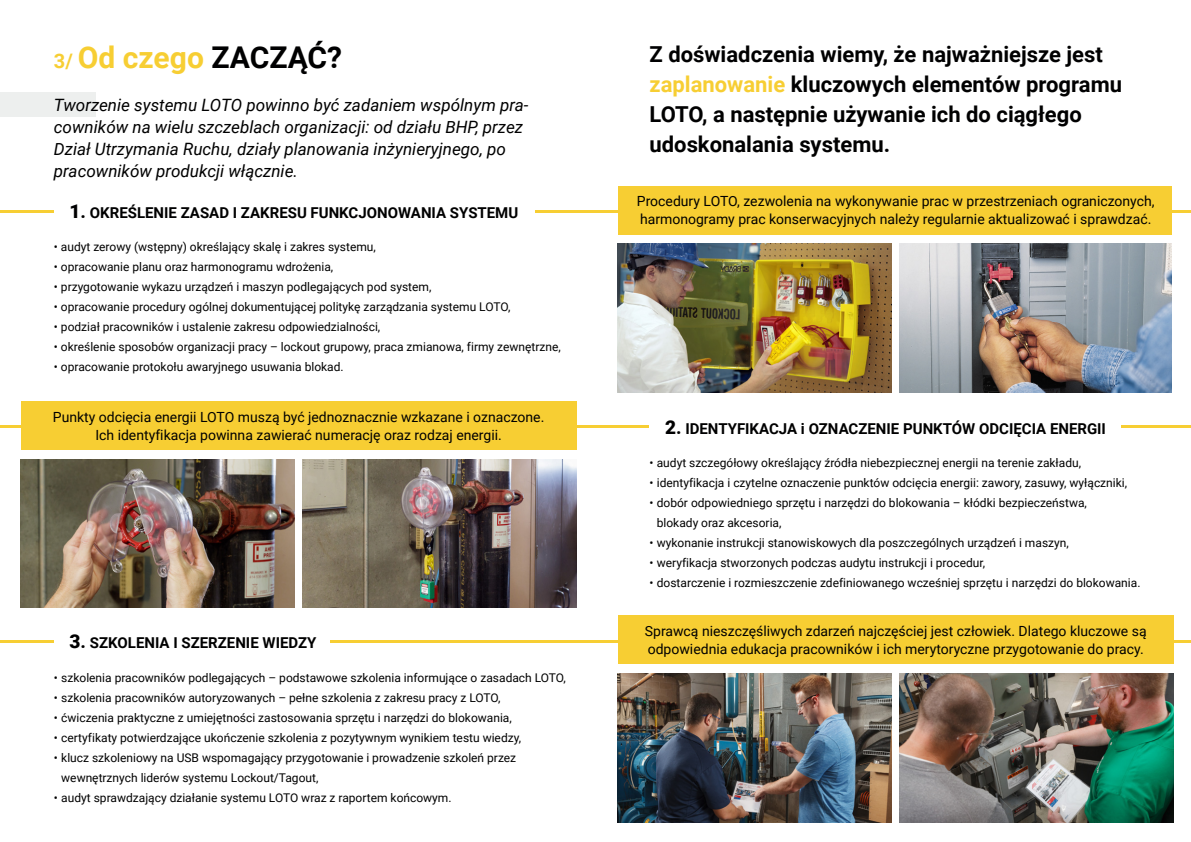
<style>
.page{position:relative;width:1191px;height:842px;background:#fff}
.page>*{position:absolute;margin:0;border:0;box-sizing:border-box;transform-origin:0 0}
.t1{font:700 30px "Roboto";color:#f7ce33}
.t2{font:700 22px/30px "Roboto";color:#000001}
.t3{font:italic 17px/22px "Roboto";color:#000001}
.t4{font:700 15px "Roboto";color:#000001}
.t5{font:14px/18px "Roboto";color:#000001}
.t6{font:12px "Roboto";color:#000001}
.s1{font-size:20px}
.s2{color:#000001}
.s3{font-weight:900;font-size:19px}
.s4{font-size:19px}
.s5{color:#f7ce33}
</style>
<div class="page">
<img style="left:21px;top:459px;width:273px;height:149px">
<img style="left:303px;top:459px;width:273px;height:149px">
<img style="left:618px;top:674px;width:273px;height:148px">
<img style="left:900px;top:674px;width:273px;height:148px">
<hr style="left:0;top:640px;width:1191px;height:2px;background:#f7ce33">
<div style="left:54px;top:618px;width:275px;height:47px;background:#fff"></div>
<div style="left:618px;top:616px;width:555px;height:48px;background:#f7ce33"></div>
<hr style="left:0;top:210px;width:1191px;height:2px;background:#f7ce33">
<div style="left:54px;top:188px;width:481px;height:47px;background:#fff"></div>
<div style="left:0;top:92px;width:95px;height:25px;background:#edefee"></div>
<hr style="left:0;top:425px;width:1191px;height:3px;background:#f7ce33">
<div style="left:649px;top:403px;width:471px;height:47px;background:#fff"></div>
<div style="left:618px;top:186px;width:553px;height:48px;background:#f7ce33"></div>
<img style="left:618px;top:244px;width:273px;height:148px">
<img style="left:900px;top:244px;width:271px;height:148px">
<div style="left:21px;top:402px;width:555px;height:48px;background:#f7ce33"></div>
<h1 class="t1" style="left:54px;top:37px;width:290px"><span class="s1">3/</span> Od czego <span class="s2">ZACZĄĆ?</span></h1>
<h3 class="t3" style="left:54px;top:94px;width:476px">Tworzenie systemu LOTO powinno być zadaniem wspólnym pra&shy;cowników na wielu szczeblach organizacji: od działu BHP, przez Dział Utrzymania Ruchu, działy planowania inżynieryjnego, po pracowników produkcji włącznie.</h3>
<p class="t4" style="left:70px;top:202px;width:450px"><span class="s3">1</span><span class="s4">.</span> OKREŚLENIE ZASAD I ZAKRESU FUNKCJONOWANIA SYSTEMU</p>
<p class="t6" style="left:54px;top:238px;width:323px">• audyt zerowy (wstępny) określający skalę i zakres systemu,</p>
<p class="t6" style="left:54px;top:258px;width:281px">• opracowanie planu oraz harmonogramu wdrożenia,</p>
<p class="t6" style="left:54px;top:278px;width:379px">• przygotowanie wykazu urządzeń i maszyn podlegających pod system,</p>
<p class="t6" style="left:54px;top:298px;width:458px">• opracowanie procedury ogólnej dokumentującej politykę zarządzania systemu LOTO,</p>
<p class="t6" style="left:54px;top:318px;width:328px">• podział pracowników i ustalenie zakresu odpowiedzialności,</p>
<p class="t6" style="left:54px;top:338px;width:508px">• określenie sposobów organizacji pracy – lockout grupowy, praca zmianowa, firmy zewnętrzne,</p>
<p class="t6" style="left:54px;top:358px;width:291px">• opracowanie protokołu awaryjnego usuwania blokad.</p>
<p class="t5" style="left:53px;top:407px;width:493px;text-align:center">Punkty odcięcia energii LOTO muszą być jednoznacznie wzkazane i oznaczone.<br>Ich identyfikacja powinna zawierać numerację oraz rodzaj energii.</p>
<p class="t4" style="left:70px;top:632px;width:248px"><span class="s3">3</span><span class="s4">.</span> SZKOLENIA I SZERZENIE WIEDZY</p>
<p class="t6" style="left:54px;top:669px;width:513px">• szkolenia pracowników podlegających – podstawowe szkolenia informujące o zasadach LOTO,</p>
<p class="t6" style="left:54px;top:689px;width:448px">• szkolenia pracowników autoryzowanych – pełne szkolenia z zakresu pracy z LOTO,</p>
<p class="t6" style="left:54px;top:709px;width:459px">• ćwiczenia praktyczne z umiejętności zastosowania sprzętu i narzędzi do blokowania,</p>
<p class="t6" style="left:54px;top:729px;width:469px">• certyfikaty potwierdzające ukończenie szkolenia z pozytywnym wynikiem testu wiedzy,</p>
<p class="t6" style="left:54px;top:749px;width:464px">• klucz szkoleniowy na USB wspomagający przygotowanie i prowadzenie szkoleń przez</p>
<p class="t6" style="left:54px;top:789px;width:399px">• audyt sprawdzający działanie systemu LOTO wraz z raportem końcowym.</p>
<p class="t6" style="left:61px;top:769px;width:259px">wewnętrznych liderów systemu Lockout/Tagout,</p>
<h2 class="t2" style="left:649px;top:39px;width:474px">Z doświadczenia wiemy, że najważniejsze jest <span class="s5">zaplanowanie</span> kluczowych elementów programu LOTO, a następnie używanie ich do ciągłego udoskonalania systemu.</h2>
<p class="t5" style="left:637px;top:192px;width:519px">Procedury LOTO, zezwolenia na wykonywanie prac w przestrzeniach ograniczonych, harmonogramy prac konserwacyjnych należy regularnie aktualizować i sprawdzać.</p>
<p class="t4" style="left:665px;top:418px;width:442px"><span class="s3">2</span><span class="s4">.</span> IDENTYFIKACJA i OZNACZENIE PUNKTÓW ODCIĘCIA ENERGII</p>
<p class="t6" style="left:649px;top:454px;width:433px">• audyt szczegółowy określający źródła niebezpiecznej energii na terenie zakładu,</p>
<p class="t6" style="left:649px;top:474px;width:479px">• identyfikacja i czytelne oznaczenie punktów odcięcia energii: zawory, zasuwy, wyłączniki,</p>
<p class="t6" style="left:649px;top:494px;width:439px">• dobór odpowiedniego sprzętu i narzędzi do blokowania – kłódki bezpieczeństwa,</p>
<p class="t6" style="left:649px;top:534px;width:421px">• wykonanie instrukcji stanowiskowych dla poszczególnych urządzeń i maszyn,</p>
<p class="t6" style="left:649px;top:554px;width:337px">• weryfikacja stworzonych podczas audytu instrukcji i procedur,</p>
<p class="t6" style="left:649px;top:574px;width:492px">• dostarczenie i rozmieszczenie zdefiniowanego wcześniej sprzętu i narzędzi do blokowania.</p>
<p class="t6" style="left:657px;top:514px;width:126px">blokady oraz akcesoria,</p>
<p class="t5" style="left:645px;top:621px;width:503px">Sprawcą nieszczęśliwych zdarzeń najczęściej jest człowiek. Dlatego kluczowe są odpowiednia edukacja pracowników i ich merytoryczne przygotowanie do pracy.</p>
</div>
